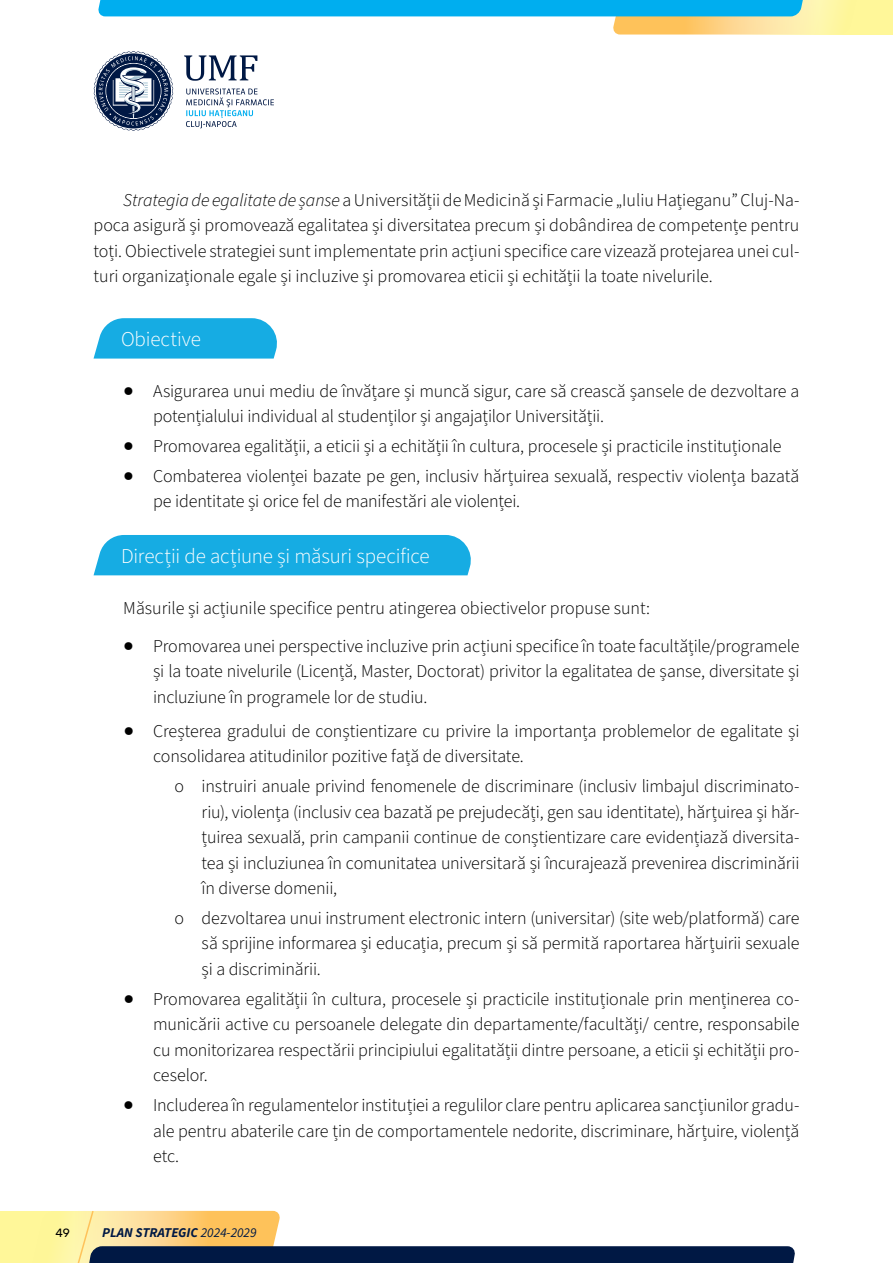
<style>
.page{position:relative;width:893px;height:1263px;background:#fff}
.page>*{position:absolute;margin:0;border:0;box-sizing:border-box;transform-origin:0 0}
.t1{font:300 21px "Source Sans 3";letter-spacing:-.01em;color:#fff}
.t2{font:300 18px/25.5px "Source Sans 3";letter-spacing:-.01em;color:#000;text-align:justify}
.t3{font:italic 700 13.5px "Source Sans 3";color:#001844}
.t4{font:12px "Rubik";color:#000}
.s1{font-style:italic}
.s2{font-weight:400}
</style>
<div class="page">
<svg style="left:93px;top:51px;width:81px;height:80px"></svg>
<svg style="left:186px;top:88px;width:88px;height:40px"></svg>
<svg style="left:184px;top:55px;width:73px;height:26px"></svg>
<div style="left:0;top:1211px;width:190px;height:52px;background:#fff799"></div>
<div style="left:703px;top:0;width:190px;height:35px;background:#fff799"></div>
<svg style="left:98px;top:0;width:741px;height:35px"></svg>
<hr style="left:0;top:0;width:1px;height:35px;background:#fff799">
<svg style="left:58px;top:1210px;width:737px;height:53px"></svg>
<svg style="left:94px;top:318px;width:183px;height:41px;background:#27b2e5"></svg>
<div style="left:94px;top:535px;width:377px;height:40px;background:#16ace3"></div>
<p class="t2" style="left:94px;top:187px;width:707px;text-indent:30px"><span class="s1">Strategia de egalitate de șanse</span> a Universității de Medicină și Farmacie „Iuliu Hațieganu” Cluj-Na&shy;poca asigură și promovează egalitatea și diversitatea precum și dobândirea de competențe pentru toți. Obiectivele strategiei sunt implementate prin acțiuni specifice care vizează protejarea unei cul&shy;turi organizaționale egale și incluzive și promovarea eticii și echității la toate nivelurile.</p>
<p class="t1" style="left:121px;top:326px;width:81px">Obiective</p>
<p class="t2" style="left:153px;top:378px;width:648px;text-indent:-30px">● Asigurarea unui mediu de învățare și muncă sigur, care să crească șansele de dezvoltare a potențialului individual al studenților și angajaților Universității.</p>
<p class="t2" style="left:123px;top:433px;width:660px">● Promovarea egalității, a eticii și a echității în cultura, procesele și practicile instituționale</p>
<p class="t2" style="left:153px;top:463px;width:645px;text-indent:-30px">● Combaterea violenței bazate pe gen, inclusiv hărțuirea sexuală, respectiv violența bazată pe identitate și orice fel de manifestări ale violenței.</p>
<p class="t1" style="left:121px;top:543px;width:310px">Direcții de acțiune și măsuri specifice</p>
<p class="t2" style="left:123px;top:595px;width:528px">Măsurile și acțiunile specifice pentru atingerea obiectivelor propuse sunt:</p>
<p class="t2" style="left:153px;top:633px;width:648px;text-indent:-30px">● Promovarea unei perspective incluzive prin acțiuni specifice în toate facultățile/programele și la toate nivelurile (Licență, Master, Doctorat) privitor la egalitatea de șanse, diversitate și incluziune în programele lor de studiu.</p>
<p class="t2" style="left:153px;top:718px;width:648px;text-indent:-30px">● Creșterea gradului de conștientizare cu privire la importanța problemelor de egalitate și consolidarea atitudinilor pozitive față de diversitate.</p>
<p class="t2" style="left:202px;top:773px;width:599px;text-indent:-27px">o instruiri anuale privind fenomenele de discriminare (inclusiv limbajul discriminato&shy;riu), violența (inclusiv cea bazată pe prejudecăți, gen sau identitate), hărțuirea și hăr&shy;țuirea sexuală, prin campanii continue de conștientizare care evidențiază diversita&shy;tea și incluziunea în comunitatea universitară și încurajează prevenirea discriminării în diverse domenii,</p>
<p class="t2" style="left:202px;top:905px;width:599px;text-indent:-27px">o dezvoltarea unui instrument electronic intern (universitar) (site web/platformă) care să sprijine informarea și educația, precum și să permită raportarea hărțuirii sexuale și a discriminării.</p>
<p class="t2" style="left:153px;top:986px;width:648px;text-indent:-30px">● Promovarea egalității în cultura, procesele și practicile instituționale prin menținerea co&shy;municării active cu persoanele delegate din departamente/facultăți/ centre, responsabile cu monitorizarea respectării principiului egalitatății dintre persoane, a eticii și echității pro&shy;ceselor.</p>
<p class="t2" style="left:153px;top:1092px;width:648px;text-align:left;text-indent:-30px">● Includerea în regulamentelor instituției a regulilor clare pentru aplicarea sancțiunilor gradu&shy;ale pentru abaterile care țin de comportamentele nedorite, discriminare, hărțuire, violență etc.</p>
<p class="t4" style="left:56px;top:1224px;width:16px">49</p>
<p class="t3" style="left:102px;top:1224px;width:156px">PLAN STRATEGIC <span class="s2">2024-2029</span></p>
</div>
